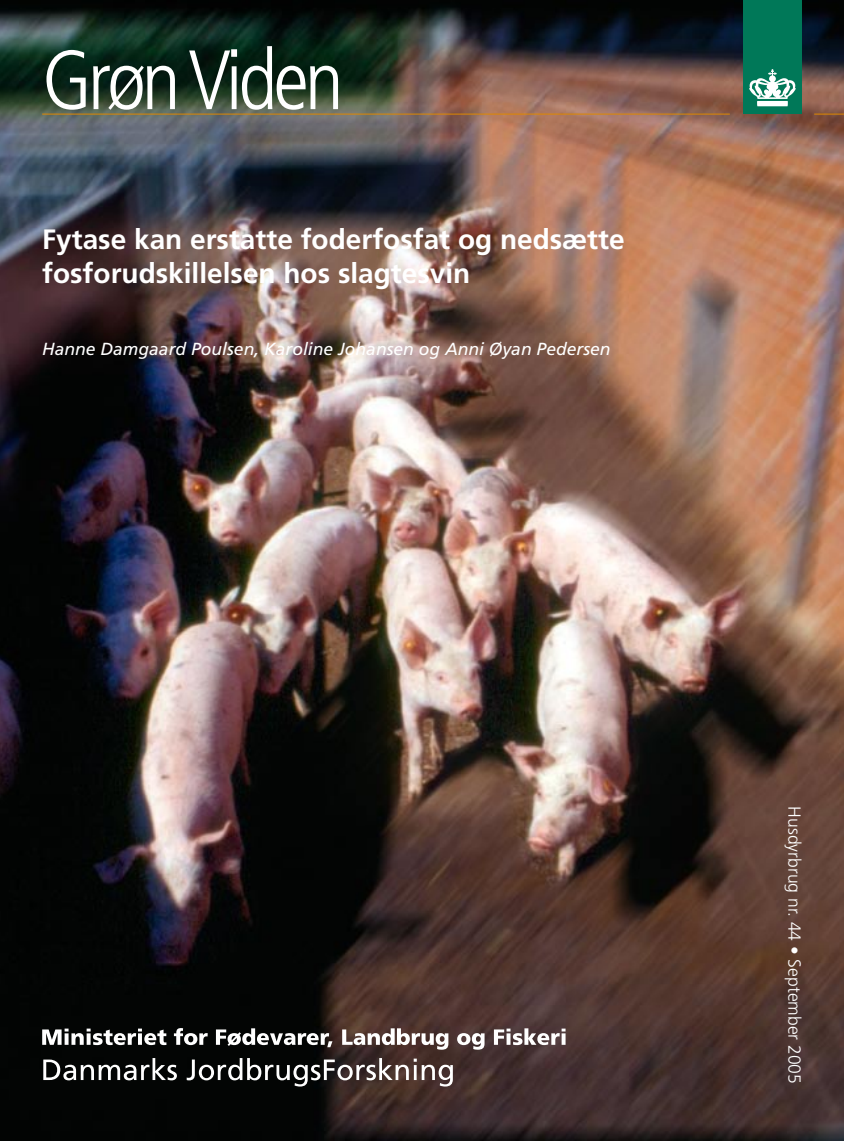
<style>
.page{position:relative;width:844px;height:1141px;background:#fff}
.page>*{position:absolute;margin:0;border:0;box-sizing:border-box;transform-origin:0 0}
.t1{font:300 condensed 84px "Frutiger";letter-spacing:-.05em;color:#fff}
.t2{font:700 28px/33.6px "Frutiger";color:#fff}
.t3{font:italic 17.5px "Frutiger";color:#fff}
.t4{font:300 17.5px "Frutiger";color:#fff}
</style>
<div class="page">
<img style="left:0;top:0;width:843px;height:1141px">
<div style="left:743px;top:0;width:58px;height:114px;background:#007858"></div>
<svg style="left:749px;top:69px;width:46px;height:37px"></svg>
<hr style="left:42px;top:114px;width:687px;height:1px;background:#de8800">
<svg style="left:814px;top:114px;width:29px;height:1px"></svg>
<svg style="left:42px;top:1029px;width:124px;height:16px"></svg>
<svg style="left:174px;top:1028px;width:34px;height:17px"></svg>
<svg style="left:216px;top:1028px;width:116px;height:19px"></svg>
<svg style="left:342px;top:1028px;width:106px;height:22px"></svg>
<svg style="left:457px;top:1033px;width:27px;height:17px"></svg>
<svg style="left:494px;top:1028px;width:71px;height:17px"></svg>
<svg style="left:43px;top:1058px;width:134px;height:22px"></svg>
<svg style="left:187px;top:1058px;width:265px;height:29px"></svg>
<svg style="left:819px;top:22px;width:5px;height:14px"></svg>
<h1 class="t1" style="left:42px;top:32px;width:303px">Grøn Viden</h1>
<p class="t2" style="left:42px;top:223px;width:583px">Fytase kan erstatte foderfosfat og nedsætte fosforudskillelsen hos slagtesvin</p>
<p class="t3" style="left:42px;top:339px;width:569px">Hanne Damgaard Poulsen, Karoline Johansen og Anni Øyan Pedersen</p>
<p class="t4" style="left:804px;top:806px;width:279px;rotate:90deg">Husdyrbrug nr. 44 • September 2005</p>
</div>
